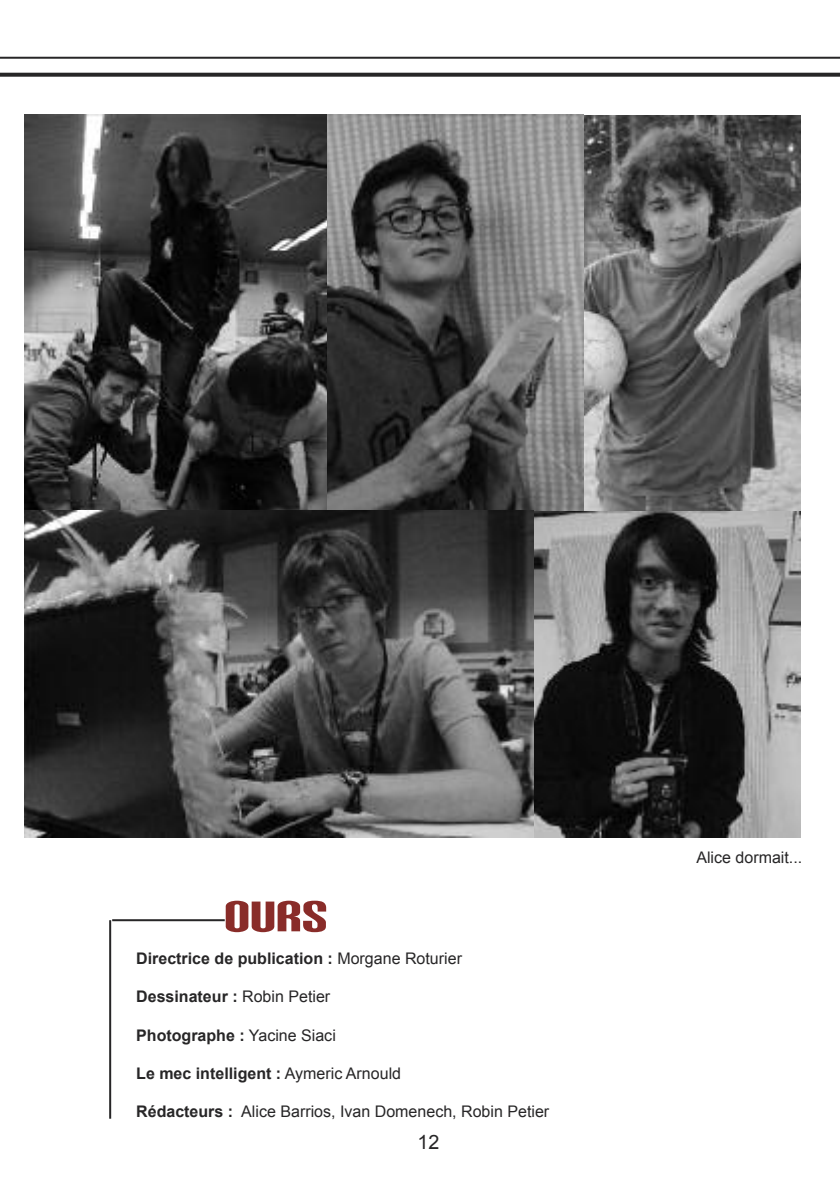
<style>
.page{position:relative;width:840px;height:1191px;background:#fff}
.page>*{position:absolute;margin:0;border:0;box-sizing:border-box;transform-origin:0 0}
.t1{font:51px "Carbon Block";color:#892c29;scale:1.23 1}
.t2{font:19.8px "Arial";color:#272627}
.t3{font:700 16px "Arial";color:#272627}
.t4{font:16px "Arial";color:#272627}
.s1{font-weight:400}
.s2{font-weight:700}
</style>
<div class="page">
<img style="left:583px;top:116px;width:217px;height:396px">
<svg style="left:0;top:73px;width:839px;height:4px;background:#373637"></svg>
<hr style="left:109px;top:920px;width:2px;height:198px;background:#272627">
<hr style="left:0;top:57px;width:839px;height:2px;background:#272627">
<hr style="left:112px;top:919px;width:113px;height:2px;background:#272627">
<img style="left:327px;top:115px;width:256px;height:397px">
<svg style="left:533px;top:512px;width:267px;height:325px;background:#585858"></svg>
<img style="left:25px;top:115px;width:302px;height:396px">
<img style="left:24px;top:511px;width:509px;height:326px">
<h1 class="t1" style="left:224px;top:890px;width:86px">oURS</h1>
<p class="t3" style="left:136px;top:949px;width:327px">Directrice de publication : <span class="s1">Morgane Roturier</span></p>
<p class="t3" style="left:136px;top:987px;width:195px">Dessinateur : <span class="s1">Robin Petier</span></p>
<p class="t3" style="left:136px;top:1026px;width:201px">Photographe : <span class="s1">Yacine Siaci</span></p>
<p class="t3" style="left:136px;top:1064px;width:266px">Le mec intelligent : <span class="s1">Aymeric Arnould</span></p>
<p class="t4" style="left:136px;top:1102px;width:414px"><span class="s2">Rédacteurs :</span> Alice Barrios, Ivan Domenech, Robin Petier</p>
<p class="t2" style="left:417px;top:1131px;width:23px">12</p>
<p class="t4" style="left:696px;top:848px;width:107px">Alice dormait...</p>
</div>
